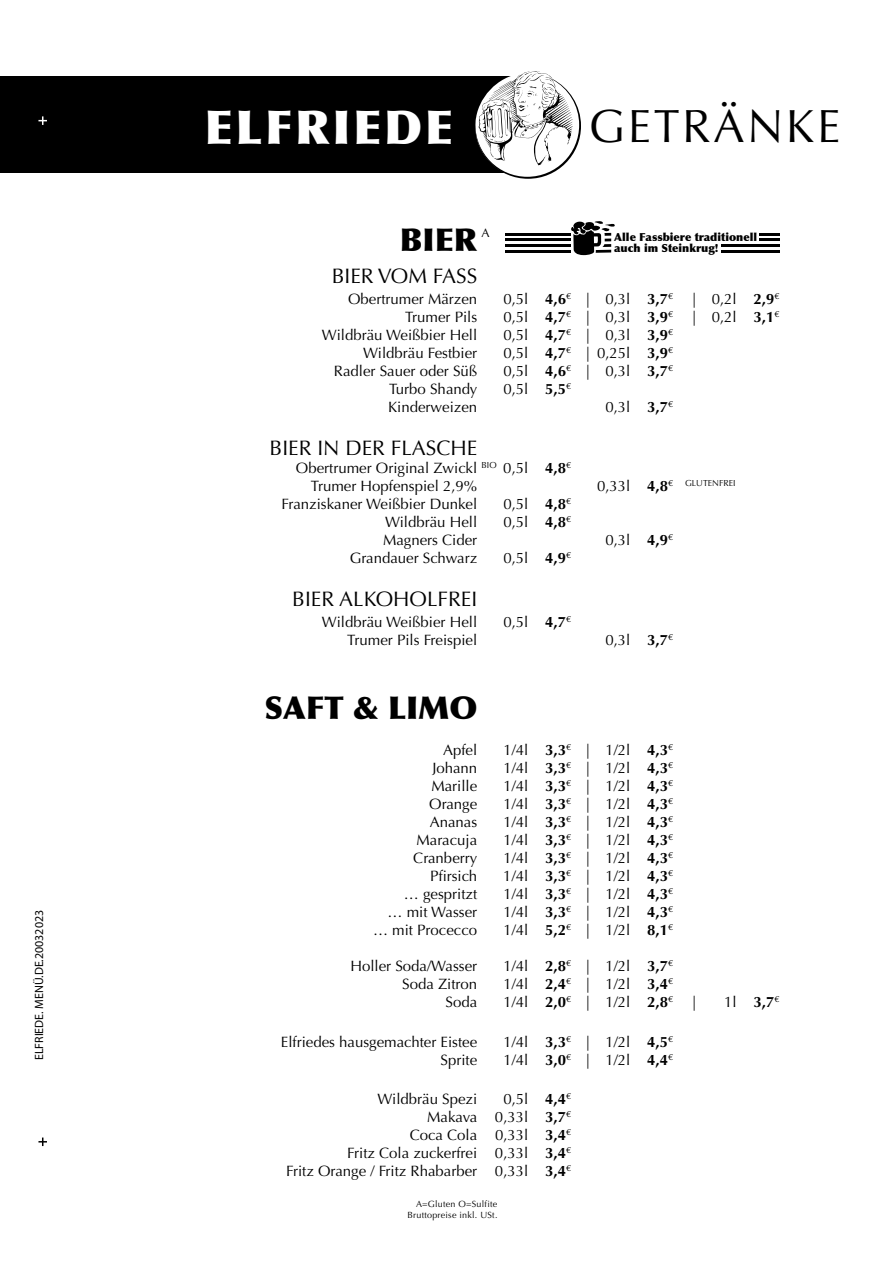
<style>
.page{position:relative;width:893px;height:1263px;background:#fff}
.page>*{position:absolute;margin:0;border:0;box-sizing:border-box;transform-origin:0 0}
.t1{font:900 46.65px "Optima";letter-spacing:.055em;color:#fff}
.t2{font:46.65px "Optima";letter-spacing:.055em;color:#000}
.t3{font:900 31.5px "Optima";color:#000}
.t4{font:21px "Optima";color:#000}
.t5{font:15px/18px "Optima";color:#000}
.t6{font:700 15px "Optima";color:#000}
.t7{font:12.3px "Optima";color:#000}
.t8{font:12px "Myriad Pro";color:#000}
.t9{font:900 11.1px/11.1px "Optima";color:#000}
.t10{font:9px/10.5px "Optima";letter-spacing:.025em;color:#000;text-align:right}
.t11{font:8.7px "Optima";color:#000}
.s1{font-weight:700}
.s2{font-weight:400}
</style>
<div class="page">
<div style="left:0;top:77px;width:535px;height:96px;background:#000"></div>
<svg style="left:475px;top:71px;width:106px;height:108px"></svg>
<svg style="left:38px;top:116px;width:9px;height:9px"></svg>
<svg style="left:38px;top:1137px;width:9px;height:9px"></svg>
<svg style="left:571px;top:221px;width:44px;height:34px"></svg>
<hr style="left:759px;top:233px;width:21px;height:3px;background:#000">
<hr style="left:759px;top:239px;width:21px;height:2px;background:#000">
<hr style="left:722px;top:244px;width:58px;height:3px;background:#000">
<hr style="left:722px;top:250px;width:58px;height:2px;background:#000">
<hr style="left:505px;top:233px;width:66px;height:3px;background:#000">
<hr style="left:505px;top:239px;width:66px;height:2px;background:#000">
<hr style="left:505px;top:244px;width:66px;height:3px;background:#000">
<hr style="left:505px;top:250px;width:66px;height:2px;background:#000">
<p class="t8" style="left:32px;top:1060px;width:152px;rotate:-90deg">ELFRIEDE. MENÜ.DE.20032023</p>
<h1 class="t1" style="left:204px;top:99px;width:250px">ELFRIEDE</h1>
<h1 class="t2" style="left:589px;top:99px;width:253px">GETRÄNKE</h1>
<h2 class="t3" style="left:400px;top:221px;width:79px">BIER</h2>
<p class="t7" style="left:482px;top:226px;width:10px">A</p>
<h3 class="t4" style="left:332px;top:264px;width:147px">BIER VOM FASS</h3>
<p class="t5" style="left:348px;top:290px;width:131px">Obertrumer Märzen</p>
<p class="t5" style="left:503px;top:290px;width:171px">0,5l <span class="s1">4,6</span><sup>€</sup> | 0,3l <span class="s1">3,7</span><sup>€</sup></p>
<p class="t5" style="left:692px;top:290px;width:89px">| 0,2l <span class="s1">2,9</span><sup>€</sup></p>
<p class="t5" style="left:405px;top:308px;width:74px">Trumer Pils</p>
<p class="t5" style="left:503px;top:308px;width:171px">0,5l <span class="s1">4,7</span><sup>€</sup> | 0,3l <span class="s1">3,9</span><sup>€</sup></p>
<p class="t5" style="left:692px;top:308px;width:89px">| 0,2l <span class="s1">3,1</span><sup>€</sup></p>
<p class="t5" style="left:322px;top:326px;width:157px">Wildbräu Weißbier Hell</p>
<p class="t5" style="left:503px;top:326px;width:171px">0,5l <span class="s1">4,7</span><sup>€</sup> | 0,3l <span class="s1">3,9</span><sup>€</sup></p>
<p class="t5" style="left:363px;top:344px;width:116px">Wildbräu Festbier</p>
<p class="t5" style="left:503px;top:344px;width:171px">0,5l <span class="s1">4,7</span><sup>€</sup> | 0,25l <span class="s1">3,9</span><sup>€</sup></p>
<p class="t5" style="left:334px;top:362px;width:145px">Radler Sauer oder Süß</p>
<p class="t5" style="left:503px;top:362px;width:171px">0,5l <span class="s1">4,6</span><sup>€</sup> | 0,3l <span class="s1">3,7</span><sup>€</sup></p>
<p class="t5" style="left:389px;top:380px;width:90px">Turbo Shandy</p>
<p class="t5" style="left:503px;top:380px;width:69px">0,5l <span class="s1">5,5</span><sup>€</sup></p>
<p class="t5" style="left:388px;top:398px;width:91px">Kinderweizen</p>
<p class="t5" style="left:605px;top:398px;width:69px">0,3l <span class="s1">3,7</span><sup>€</sup></p>
<h3 class="t4" style="left:270px;top:436px;width:209px">BIER IN DER FLASCHE</h3>
<p class="t5" style="left:311px;top:459px;width:262px;text-indent:-15px">Obertrumer Original Zwickl <sup>BIO</sup> 0,5l <span class="s1">4,8</span><sup>€<br></sup>Trumer Hopfenspiel 2,9%</p>
<p class="t9" style="left:614px;top:232px;width:144px">Alle Fassbiere traditionell auch im Steinkrug!</p>
<p class="t5" style="left:597px;top:477px;width:77px">0,33l <span class="s1">4,8</span><sup>€</sup></p>
<p class="t11" style="left:685px;top:478px;width:52px">GLUTENFREI</p>
<p class="t5" style="left:282px;top:495px;width:197px">Franziskaner Weißbier Dunkel</p>
<p class="t5" style="left:503px;top:495px;width:69px">0,5l <span class="s1">4,8</span><sup>€</sup></p>
<p class="t5" style="left:385px;top:513px;width:94px">Wildbräu Hell</p>
<p class="t5" style="left:503px;top:513px;width:69px">0,5l <span class="s1">4,8</span><sup>€</sup></p>
<p class="t5" style="left:383px;top:531px;width:96px">Magners Cider</p>
<p class="t5" style="left:605px;top:531px;width:69px">0,3l <span class="s1">4,9</span><sup>€</sup></p>
<p class="t5" style="left:350px;top:549px;width:129px">Grandauer Schwarz</p>
<p class="t5" style="left:503px;top:549px;width:69px">0,5l <span class="s1">4,9</span><sup>€</sup></p>
<h3 class="t4" style="left:292px;top:587px;width:187px">BIER ALKOHOLFREI</h3>
<p class="t5" style="left:322px;top:613px;width:157px">Wildbräu Weißbier Hell</p>
<p class="t5" style="left:503px;top:613px;width:69px">0,5l <span class="s1">4,7</span><sup>€</sup></p>
<p class="t5" style="left:347px;top:631px;width:132px">Trumer Pils Freispiel</p>
<p class="t5" style="left:605px;top:631px;width:69px">0,3l <span class="s1">3,7</span><sup>€</sup></p>
<h2 class="t3" style="left:264px;top:689px;width:214px">SAFT &amp; LIMO</h2>
<p class="t5" style="left:443px;top:741px;width:36px">Apfel</p>
<p class="t5" style="left:503px;top:741px;width:171px">1/4l <span class="s1">3,3</span><sup>€</sup> | 1/2l <span class="s1">4,3</span><sup>€</sup></p>
<p class="t5" style="left:432px;top:759px;width:46px">Johann</p>
<p class="t5" style="left:503px;top:759px;width:171px">1/4l <span class="s1">3,3</span><sup>€</sup> | 1/2l <span class="s1">4,3</span><sup>€</sup></p>
<p class="t5" style="left:431px;top:777px;width:47px">Marille</p>
<p class="t5" style="left:503px;top:777px;width:171px">1/4l <span class="s1">3,3</span><sup>€</sup> | 1/2l <span class="s1">4,3</span><sup>€</sup></p>
<p class="t5" style="left:429px;top:795px;width:50px">Orange</p>
<p class="t5" style="left:503px;top:795px;width:171px">1/4l <span class="s1">3,3</span><sup>€</sup> | 1/2l <span class="s1">4,3</span><sup>€</sup></p>
<p class="t5" style="left:430px;top:813px;width:49px">Ananas</p>
<p class="t5" style="left:503px;top:813px;width:171px">1/4l <span class="s1">3,3</span><sup>€</sup> | 1/2l <span class="s1">4,3</span><sup>€</sup></p>
<p class="t5" style="left:417px;top:831px;width:62px">Maracuja</p>
<p class="t5" style="left:503px;top:831px;width:171px">1/4l <span class="s1">3,3</span><sup>€</sup> | 1/2l <span class="s1">4,3</span><sup>€</sup></p>
<p class="t5" style="left:413px;top:849px;width:65px">Cranberry</p>
<p class="t5" style="left:503px;top:849px;width:171px">1/4l <span class="s1">3,3</span><sup>€</sup> | 1/2l <span class="s1">4,3</span><sup>€</sup></p>
<p class="t5" style="left:430px;top:867px;width:49px">Pfirsich</p>
<p class="t5" style="left:503px;top:867px;width:171px">1/4l <span class="s1">3,3</span><sup>€</sup> | 1/2l <span class="s1">4,3</span><sup>€</sup></p>
<p class="t5" style="left:404px;top:885px;width:75px">… gespritzt</p>
<p class="t5" style="left:503px;top:885px;width:171px">1/4l <span class="s1">3,3</span><sup>€</sup> | 1/2l <span class="s1">4,3</span><sup>€</sup></p>
<p class="t5" style="left:388px;top:903px;width:91px">… mit Wasser</p>
<p class="t5" style="left:503px;top:903px;width:171px">1/4l <span class="s1">3,3</span><sup>€</sup> | 1/2l <span class="s1">4,3</span><sup>€</sup></p>
<p class="t5" style="left:373px;top:921px;width:106px">… mit Procecco</p>
<p class="t5" style="left:503px;top:921px;width:171px">1/4l <span class="s1">5,2</span><sup>€</sup> | 1/2l <span class="s1">8,1</span><sup>€</sup></p>
<p class="t5" style="left:350px;top:957px;width:128px">Holler Soda/Wasser</p>
<p class="t5" style="left:503px;top:957px;width:171px">1/4l <span class="s1">2,8</span><sup>€</sup> | 1/2l <span class="s1">3,7</span><sup>€</sup></p>
<p class="t5" style="left:402px;top:975px;width:77px">Soda Zitron</p>
<p class="t5" style="left:503px;top:975px;width:171px">1/4l <span class="s1">2,4</span><sup>€</sup> | 1/2l <span class="s1">3,4</span><sup>€</sup></p>
<p class="t5" style="left:446px;top:993px;width:33px">Soda</p>
<p class="t5" style="left:503px;top:993px;width:171px">1/4l <span class="s1">2,0</span><sup>€</sup> | 1/2l <span class="s1">2,8</span><sup>€</sup></p>
<p class="t5" style="left:692px;top:993px;width:6px">|</p>
<p class="t6" style="left:724px;top:993px;width:57px"><span class="s2">1l</span> 3,7<sup>€</sup></p>
<p class="t5" style="left:281px;top:1033px;width:198px">Elfriedes hausgemachter Eistee</p>
<p class="t5" style="left:503px;top:1033px;width:171px">1/4l <span class="s1">3,3</span><sup>€</sup> | 1/2l <span class="s1">4,5</span><sup>€</sup></p>
<p class="t5" style="left:441px;top:1051px;width:38px">Sprite</p>
<p class="t5" style="left:503px;top:1051px;width:171px">1/4l <span class="s1">3,0</span><sup>€</sup> | 1/2l <span class="s1">4,4</span><sup>€</sup></p>
<p class="t5" style="left:378px;top:1090px;width:101px">Wildbräu Spezi</p>
<p class="t5" style="left:286px;top:1090px;width:286px;text-align:right">0,5l <span class="s1">4,4</span><sup>€<br></sup>Makava 0,33l <span class="s1">3,7</span><sup>€<br></sup>Coca Cola 0,33l <span class="s1">3,4</span><sup>€<br></sup>Fritz Cola zuckerfrei 0,33l <span class="s1">3,4</span><sup>€<br></sup>Fritz Orange / Fritz Rhabarber 0,33l <span class="s1">3,4</span><sup>€</sup></p>
<p class="t10" style="left:407px;top:1199px;width:91px">A=Gluten O=Sulfite<br>Bruttopreise inkl. USt.</p>
</div>
